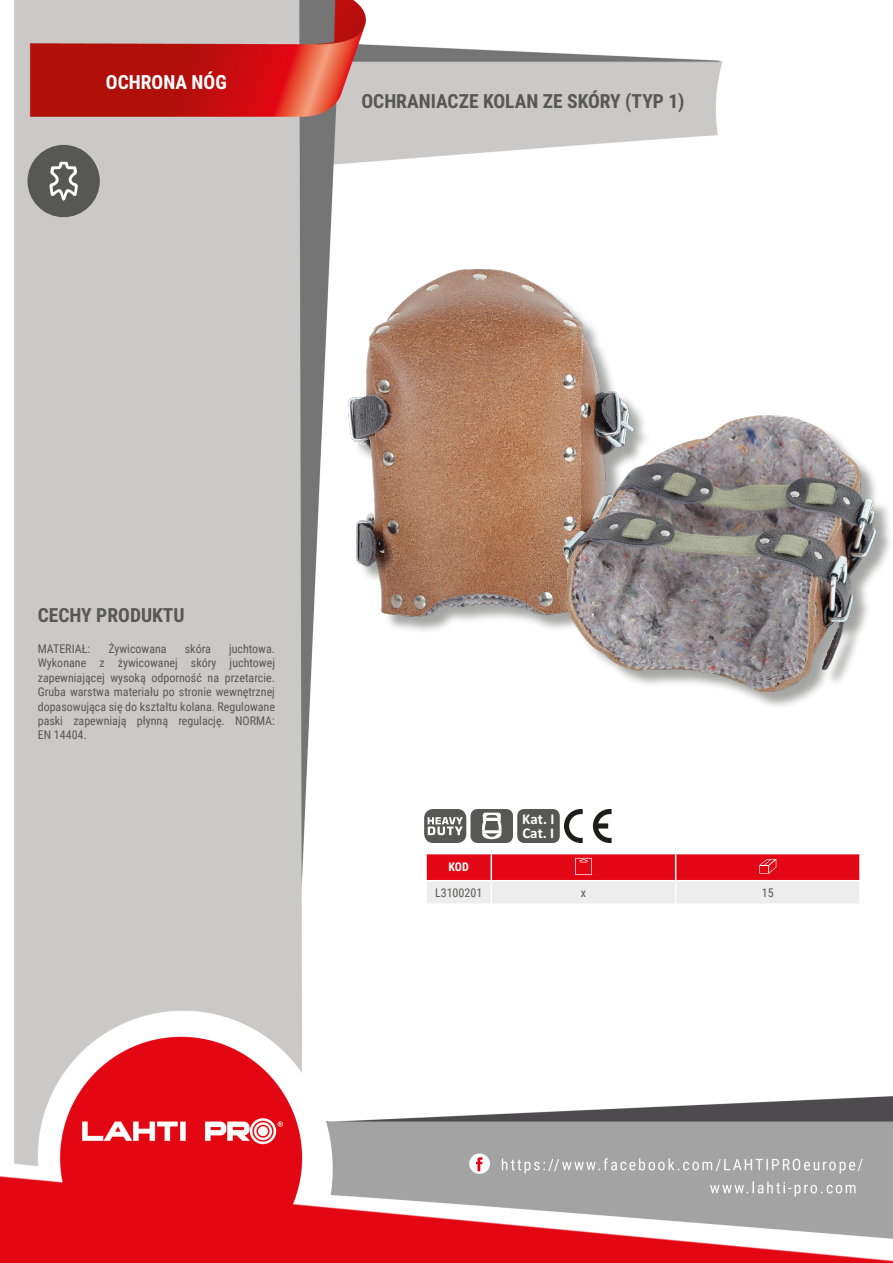
<style>
.page{position:relative;width:893px;height:1263px;background:#fff}
.page>*{position:absolute;margin:0;border:0;box-sizing:border-box;transform-origin:0 0}
.Lewo_bez_dzielenia{font:700 19.5px "Roboto Condensed";color:#575756}
.MateriaĹ__CECHY{font:700 19.5px "Roboto Condensed";color:#575756}
.NagĹ_Ăłwek{font:700 19.5px "Roboto Condensed";color:#fff}
.t1{font:700 15px/13.8px "Calibri Profix";color:#fff}
.Opisy{font:12px/14.4px "Roboto Condensed";color:#575756;text-align:justify}
.Indeks{font:12px "Roboto Condensed";color:#575756}
.Tabelka_nagĹ_Ăłwek{font:700 12px "Roboto Condensed";color:#fff}
.Center{font:12px "Roboto Condensed";color:#575756}
</style>
<div class="page">
<img style="left:0;top:0;width:893px;height:1263px">
<div style="left:27px;top:145px;width:73px;height:72px;background:#575756;border-radius:50%"></div>
<div style="left:351px;top:272px;width:542px;height:438px;background:#1d1d1b;opacity:.4"></div>
<img style="left:349px;top:270px;width:527px;height:421px">
<hr style="left:425px;top:854px;width:2px;height:26px;background:#fff">
<hr style="left:425px;top:881px;width:2px;height:22px;background:#fff">
<hr style="left:859px;top:854px;width:2px;height:26px;background:#fff">
<hr style="left:859px;top:881px;width:2px;height:22px;background:#fff">
<hr style="left:676px;top:853px;width:185px;height:1px;background:#fff">
<hr style="left:425px;top:853px;width:66px;height:1px;background:#fff">
<hr style="left:425px;top:880px;width:66px;height:1px;background:#fff">
<hr style="left:676px;top:880px;width:185px;height:1px;background:#fff">
<hr style="left:425px;top:903px;width:66px;height:2px;background:#fff">
<hr style="left:491px;top:903px;width:185px;height:2px;background:#fff">
<hr style="left:676px;top:903px;width:185px;height:2px;background:#fff">
<svg style="left:426px;top:853px;width:434px;height:50px;background:#e97a81"></svg>
<div style="left:425px;top:810px;width:41px;height:32px;background:#575756;border-radius:8px"></div>
<div style="left:424px;top:809px;width:42px;height:34px;border:1px solid #575756;border-radius:8px"></div>
<svg style="left:428px;top:817px;width:35px;height:18px"></svg>
<div style="left:471px;top:809px;width:42px;height:34px;background:#575756;border-radius:7px"></div>
<svg style="left:482px;top:813px;width:19px;height:26px"></svg>
<hr style="left:483px;top:818px;width:17px;height:3px;background:#fff">
<hr style="left:482px;top:830px;width:20px;height:3px;background:#9d9d9d">
<div style="left:517px;top:809px;width:43px;height:34px;background:#575756;border-radius:7px"></div>
<svg style="left:593px;top:809px;width:19px;height:34px"></svg>
<svg style="left:564px;top:809px;width:19px;height:34px"></svg>
<svg style="left:49px;top:161px;width:29px;height:40px"></svg>
<p class="NagĹ_Ăłwek" style="left:106px;top:69px;width:122px">OCHRONA NÓG</p>
<p class="Lewo_bez_dzielenia" style="left:361px;top:88px;width:325px">OCHRANIACZE KOLAN ZE SKÓRY (TYP 1)</p>
<p class="MateriaĹ__CECHY" style="left:38px;top:601px;width:148px">CECHY PRODUKTU</p>
<p class="Opisy" style="left:38px;top:641px;width:54px">MATERIAŁ:</p>
<p class="Opisy" style="left:108px;top:641px;width:60px">Żywicowana</p>
<p class="Opisy" style="left:185px;top:641px;width:28px">skóra</p>
<p class="Opisy" style="left:38px;top:641px;width:239px;text-indent:191px">juchtowa.<br>Wykonane z żywicowanej skóry juchtowej zapewniającej wysoką odporność na przetarcie.<br>Gruba warstwa materiału po stronie wewnętrznej dopasowująca się do kształtu kolana. Regulowane paski zapewniają płynną regulację. NORMA:<br>EN 14404.</p>
<p class="t1" style="left:522px;top:811px;width:34px">Kat. I<br>Cat. I</p>
<p class="Tabelka_nagĹ_Ăłwek" style="left:448px;top:859px;width:22px">KOD</p>
<p class="Indeks" style="left:435px;top:885px;width:49px">L3100201</p>
<p class="Center" style="left:581px;top:885px;width:7px">x</p>
<p class="Center" style="left:762px;top:885px;width:13px">15</p>
</div>
